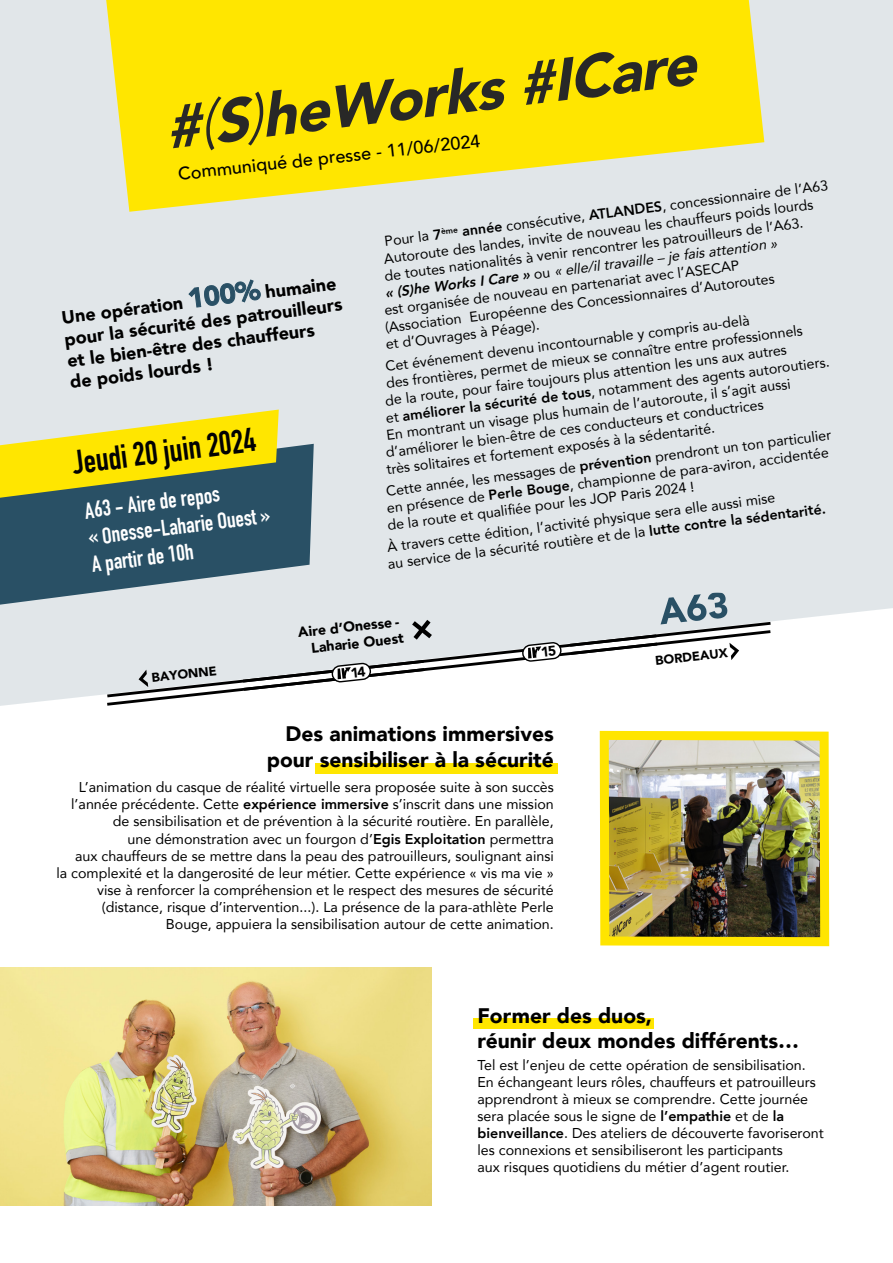
<style>
.page{position:relative;width:893px;height:1263px;background:#fff}
.page>*{position:absolute;margin:0;border:0;box-sizing:border-box;transform-origin:0 0}
.t1{font:700 33px "DIN Condensed";color:#020203}
.t2{font:700 22.5px/27px "DIN Condensed";color:#fff}
.t3{font:900 21px/25.2px "Avenir";color:#000;text-align:right}
.t4{font:900 18px/21.6px "Avenir";color:#000}
.t5{font:500 18px "Avenir";color:#000}
.t6{font:14.25px/17.1px "Avenir";color:#000}
.t7{font:italic 14.25px "Avenir";color:#000}
.t8{font:900 14.1px/17px "Avenir";color:#000;text-align:right}
.t9{font:900 12.75px "Avenir";color:#000}
.s1{font-weight:800}
.s2{font-style:normal}
.s3{font-size:27px;color:#295065}
</style>
<div class="page">
<div style="left:0;top:0;width:893px;height:706px;background:#e1e6e9"></div>
<div style="left:473px;top:1018px;width:180px;height:11px;background:#ffe600"></div>
<div style="left:316px;top:763px;width:242px;height:11px;background:#ffe600"></div>
<svg style="left:0;top:444px;width:314px;height:161px;background:#3f6275"></svg>
<svg style="left:106px;top:0;width:658px;height:212px;background:#f6e544"></svg>
<svg style="left:171px;top:52px;width:526px;height:98px;background:#d6c107"></svg>
<img style="left:599px;top:730px;width:231px;height:217px">
<svg style="left:0;top:410px;width:279px;height:88px;background:#ccc743"></svg>
<img style="left:0;top:967px;width:432px;height:238px">
<svg style="left:104px;top:592px;width:670px;height:114px"></svg>
<p class="t5" style="left:177px;top:158px;width:305px;rotate:-6deg">Communiqué de presse - 11/06/2024</p>
<p class="t6" style="left:383px;top:231px;width:448px;rotate:-7deg">Pour la <span class="s1">7</span><sup>ème</sup> <span class="s1">année</span> consécutive, <span class="s1">ATLANDES</span>, concessionnaire de l’A63</p>
<p class="t6" style="left:383px;top:249px;width:434px;rotate:-7deg">Autoroute des landes, invite de nouveau les chauffeurs poids lourds</p>
<p class="t6" style="left:383px;top:266px;width:423px;rotate:-7deg">de toutes nationalités à venir rencontrer les patrouilleurs de l’A63.</p>
<p class="t7" style="left:384px;top:280px;width:396px;rotate:-7deg"><span class="s1">« (S)he Works I Care »</span> <span class="s2">ou</span> « elle/il travaille – je fais attention »</p>
<p class="t6" style="left:383px;top:301px;width:359px;rotate:-7deg">est organisée de nouveau en partenariat avec l’ASECAP</p>
<p class="t6" style="left:384px;top:318px;width:394px;rotate:-7deg">(Association Européenne des Concessionnaires d’Autoroutes</p>
<p class="t4" style="left:60px;top:306px;width:282px;rotate:-7deg">Une opération <span class="s3">100%</span> humaine pour la sécurité des patrouilleurs et le bien-être des chauffeurs<br>de poids lourds !</p>
<p class="t6" style="left:384px;top:356px;width:369px;rotate:-7deg">Cet événement devenu incontournable y compris au-delà</p>
<p class="t6" style="left:385px;top:335px;width:157px;rotate:-7deg">et d’Ouvrages à Péage).</p>
<p class="t6" style="left:385px;top:373px;width:421px;rotate:-7deg">des frontières, permet de mieux se connaître entre professionnels</p>
<p class="t6" style="left:384px;top:391px;width:406px;rotate:-7deg">de la route, pour faire toujours plus attention les uns aux autres</p>
<p class="t6" style="left:385px;top:407px;width:448px;rotate:-7deg">et <span class="s1">améliorer la sécurité de tous</span>, notamment des agents autoroutiers.</p>
<p class="t6" style="left:385px;top:425px;width:409px;rotate:-7deg">En montrant un visage plus humain de l’autoroute, il s’agit aussi</p>
<p class="t6" style="left:385px;top:443px;width:382px;rotate:-7deg">d’améliorer le bien-être de ces conducteurs et conductrices</p>
<p class="t6" style="left:385px;top:460px;width:333px;rotate:-7deg">très solitaires et fortement exposés à la sédentarité.</p>
<h1 class="t1" style="left:70px;top:440px;width:186px;rotate:-7deg">Jeudi 20 juin 2024</h1>
<p class="t6" style="left:382px;top:481px;width:453px;rotate:-7deg">Cette année, les messages de <span class="s1">prévention</span> prendront un ton particulier en présence de <span class="s1">Perle Bouge</span>, championne de para-aviron, accidentée de la route et qualifi ée pour les JOP Paris 2024 !</p>
<h2 class="t2" style="left:83px;top:497px;width:185px;rotate:-7deg">A63 - Aire de repos<br>« Onesse-Laharie Ouest »<br>A partir de 10h</h2>
<p class="t6" style="left:385px;top:537px;width:443px;rotate:-7deg">À travers cette édition, l’activité physique sera elle aussi mise<br>au service de la sécurité routière et de la <span class="s1">lutte contre la sédentarité.</span></p>
<p class="t9" style="left:151px;top:666px;width:67px;rotate:-6deg">BAYONNE</p>
<p class="t8" style="left:297px;top:623px;width:106px;rotate:-6deg">Aire d’Onesse -<br>Laharie Ouest</p>
<h3 class="t3" style="left:267px;top:721px;width:289px">Des animations immersives pour sensibiliser à la sécurité</h3>
<p class="t6" style="left:56px;top:778px;width:499px;text-align:right">L’animation du casque de réalité virtuelle sera proposée suite à son succès l’année précédente. Cette <span class="s1">expérience immersive</span> s’inscrit dans une mission de sensibilisation et de prévention à la sécurité routière. En parallèle,<br>une démonstration avec un fourgon d’<span class="s1">Egis Exploitation</span> permettra<br>aux chauffeurs de se mettre dans la peau des patrouilleurs, soulignant ainsi<br>la complexité et la dangerosité de leur métier. Cette expérience « vis ma vie » vise à renforcer la compréhension et le respect des mesures de sécurité (distance, risque d’intervention...). La présence de la para-athlète Perle Bouge, appuiera la sensibilisation autour de cette animation.</p>
<p class="t9" style="left:654px;top:649px;width:74px;rotate:-6deg">BORDEAUX</p>
<h3 class="t3" style="left:477px;top:1003px;width:323px;text-align:left">Former des duos,<br>réunir deux mondes différents…</h3>
<p class="t6" style="left:477px;top:1056px;width:348px">Tel est l’enjeu de cette opération de sensibilisation.<br>En échangeant leurs rôles, chauffeurs et patrouilleurs apprendront à mieux se comprendre. Cette journée sera placée sous le signe de <span class="s1">l’empathie</span> et de <span class="s1">la bienveillance</span>. Des ateliers de découverte favoriseront les connexions et sensibiliseront les participants<br>aux risques quotidiens du métier d’agent routier.</p>
</div>
